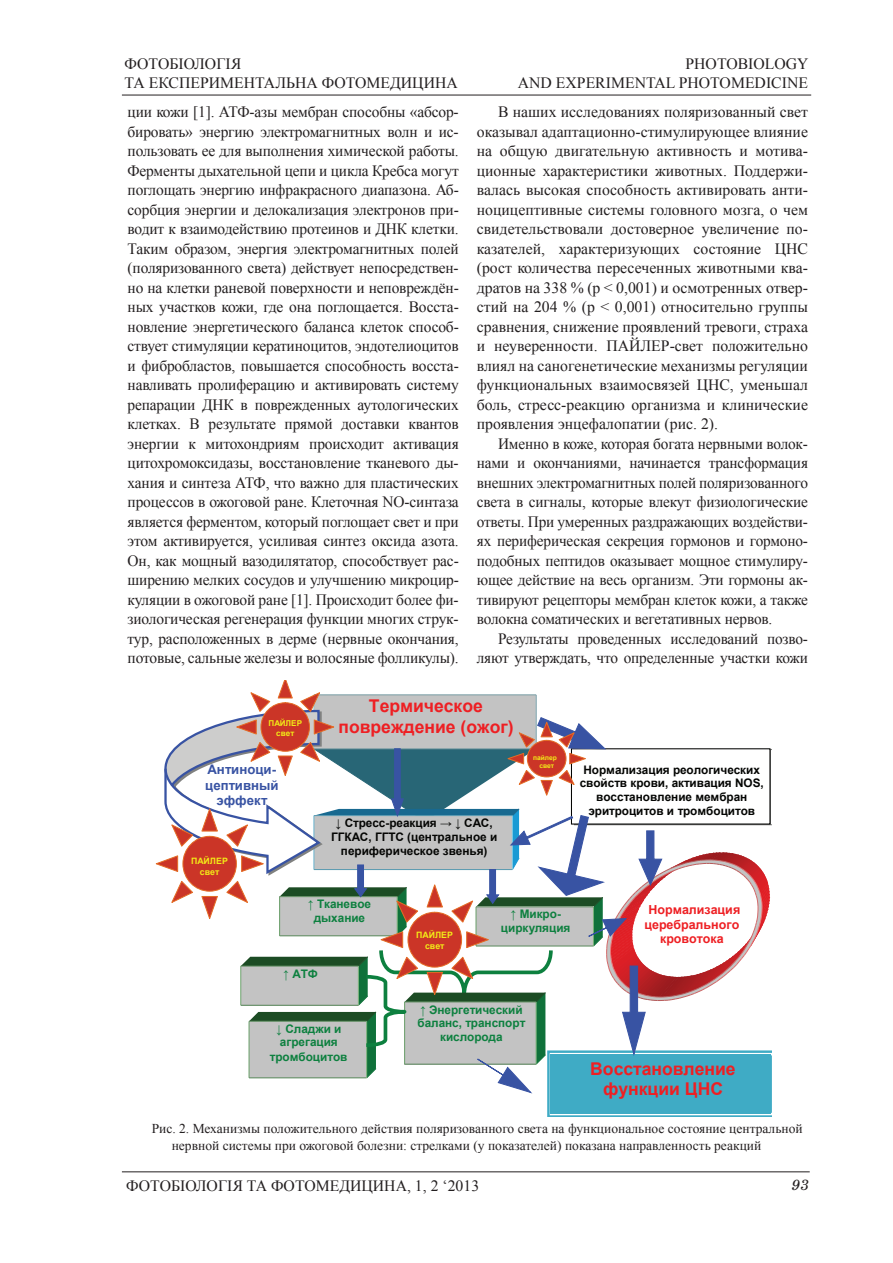
<style>
.page{position:relative;width:893px;height:1263px;background:#fff}
.page>*{position:absolute;margin:0;border:0;box-sizing:border-box;transform-origin:0 0}
.t1{font:700 17.55px/20.7px "Arial";color:#ee1f23;text-align:center}
.t2{font:15.75px/19.5px "Times New Roman";letter-spacing:-.01em;color:#231f20;text-align:justify}
.t3{font:italic 15px "School Book C";color:#231f20}
.t4{font:13.5px/16.5px "Times New Roman";color:#231f20}
.t5{font:700 13.2px/15.5px "Arial";color:#3853a3;text-align:center}
.t6{font:700 12.45px/14.4px "Arial";letter-spacing:-.005em;color:#ee1f23;text-align:center}
.t7{font:700 11.85px/13.6px "Arial";color:#040503;text-align:center}
.t8{font:700 11.85px/14.1px "Arial";color:#0d803f;text-align:center}
.t9{font:700 8.85px/10.9px "Arial";color:#f2eb17;text-align:center}
.t10{font:700 8.1px/10.1px "Arial";color:#f2eb17;text-align:center}
.t11{font:700 6.75px/8.1px "Arial";letter-spacing:-.005em;color:#f2eb17;text-align:center}
</style>
<div class="page">
<hr style="left:122px;top:95px;width:689px;height:1px;background:#231f20">
<hr style="left:122px;top:1171px;width:688px;height:1px;background:#231f20">
<svg style="left:155px;top:680px;width:617px;height:436px"></svg>
<p class="t2" style="left:125px;top:54px;width:335px">ФОТОБІОЛОГІЯ<br>ТА ЕКСПЕРИМЕНТАЛЬНА ФОТОМЕДИЦИНА</p>
<p class="t2" style="left:518px;top:54px;width:292px;text-align:right">PHOTOBIOLOGY<br>AND EXPERIMENTAL PHOTOMEDICINE</p>
<p class="t2" style="left:128px;top:102px;width:333px">ции кожи [1]. АТФ-азы мембран способны «абсор&shy;бировать» энергию электромагнитных волн и ис&shy;пользовать ее для выполнения химической работы.<br>Ферменты дыхательной цепи и цикла Кребса могут поглощать энергию инфракрасного диапазона. Аб&shy;сорбция энергии и делокализация электронов при&shy;водит к взаимодействию протеинов и ДНК клетки.<br>Таким образом, энергия электромагнитных полей (поляризованного света) действует непосредствен&shy;но на клетки раневой поверхности и неповреждён&shy;ных участков кожи, где она поглощается. Восста&shy;новление энергетического баланса клеток способ&shy;ствует стимуляции кератиноцитов, эндотелиоцитов и фибробластов, повышается способность восста&shy;навливать пролиферацию и активировать систему репарации ДНК в поврежденных аутологических клетках. В результате прямой доставки квантов энергии к митохондриям происходит активация цитохромоксидазы, восстановление тканевого ды&shy;хания и синтеза АТФ, что важно для пластических процессов в ожоговой ране. Клеточная NO-синтаза является ферментом, который поглощает свет и при этом активируется, усиливая синтез оксида азота.<br>Он, как мощный вазодилятатор, способствует рас&shy;ширению мелких сосудов и улучшению микроцир&shy;куляции в ожоговой ране [1]. Происходит более фи&shy;зиологическая регенерация функции многих струк&shy;тур, расположенных в дерме (нервные окончания, потовые, сальные железы и волосяные фолликулы).</p>
<p class="t2" style="left:477px;top:102px;width:333px;text-indent:21px">В наших исследованиях поляризованный свет оказывал адаптационно-стимулирующее влияние на общую двигательную активность и мотива&shy;ционные характеристики животных. Поддержи&shy;валась высокая способность активировать анти&shy;ноцицептивные системы головного мозга, о чем свидетельствовали достоверное увеличение по&shy;казателей, характеризующих состояние ЦНС (рост количества пересеченных животными ква&shy;дратов на 338 % (p &lt; 0,001) и осмотренных отвер&shy;стий на 204 % (p &lt; 0,001) относительно группы сравнения, снижение проявлений тревоги, страха и неуверенности. ПАЙЛЕР-свет положительно влиял на саногенетические механизмы регуляции функциональных взаимосвязей ЦНС, уменьшал боль, стресс-реакцию организма и клинические проявления энцефалопатии (рис. 2).</p>
<p class="t2" style="left:477px;top:434px;width:333px;text-indent:21px">Именно в коже, которая богата нервными волок&shy;нами и окончаниями, начинается трансформация внешних электромагнитных полей поляризованного света в сигналы, которые влекут физиологические ответы. При умеренных раздражающих воздействи&shy;ях периферическая секреция гормонов и гормоно&shy;подобных пептидов оказывает мощное стимулиру&shy;ющее действие на весь организм. Эти гормоны ак&shy;тивируют рецепторы мембран клеток кожи, а также волокна соматических и вегетативных нервов.</p>
<p class="t2" style="left:477px;top:629px;width:333px;text-align:right">Результаты проведенных исследований позво&shy;ляют утверждать, что определенные участки кожи</p>
<p class="t10" style="left:268px;top:718px;width:35px">ПАЙЛЕР свет</p>
<p class="t1" style="left:338px;top:696px;width:177px">Термическое повреждение (ожог)</p>
<p class="t11" style="left:533px;top:753px;width:25px">пайлер свет</p>
<p class="t5" style="left:205px;top:762px;width:75px">Антиноци&shy;цептивный эффект</p>
<p class="t7" style="left:580px;top:763px;width:186px">Нормализация реологических свойств крови, активация NOS, восстановление мембран эритроцитов и тромбоцитов</p>
<p class="t7" style="left:331px;top:816px;width:168px">↓ Стресс-реакция → ↓ САС,<br>ГГКАС, ГГТС (центральное и периферическое звенья)</p>
<p class="t9" style="left:191px;top:856px;width:38px">ПАЙЛЕР свет</p>
<p class="t8" style="left:308px;top:897px;width:65px">↑ Тканевое дыхание</p>
<p class="t8" style="left:501px;top:907px;width:71px">↑ Микро&shy;циркуляция</p>
<p class="t9" style="left:416px;top:930px;width:38px">ПАЙЛЕР свет</p>
<p class="t8" style="left:283px;top:967px;width:36px">↑ АТФ</p>
<p class="t8" style="left:270px;top:1022px;width:79px">↓ Сладжи и агрегация тромбоцитов</p>
<p class="t8" style="left:417px;top:1003px;width:110px;line-height:13.6px">↑ Энергетический баланс, транспорт кислорода</p>
<p class="t6" style="left:644px;top:903px;width:97px">Нормализация церебрального кровотока</p>
<p class="t1" style="left:590px;top:1058px;width:147px">Восстановление функции ЦНС</p>
<p class="t4" style="left:172px;top:1120px;width:632px;text-indent:-20px">Рис. 2. Механизмы положительного действия поляризованного света на функциональное состояние центральной нервной системы при ожоговой болезни: стрелками (у показателей) показана направленность реакций</p>
<p class="t2" style="left:126px;top:1176px;width:354px">ФОТОБІОЛОГІЯ ТА ФОТОМЕДИЦИНА, 1, 2 ‘2013</p>
<p class="t3" style="left:791px;top:1176px;width:19px">93</p>
</div>
